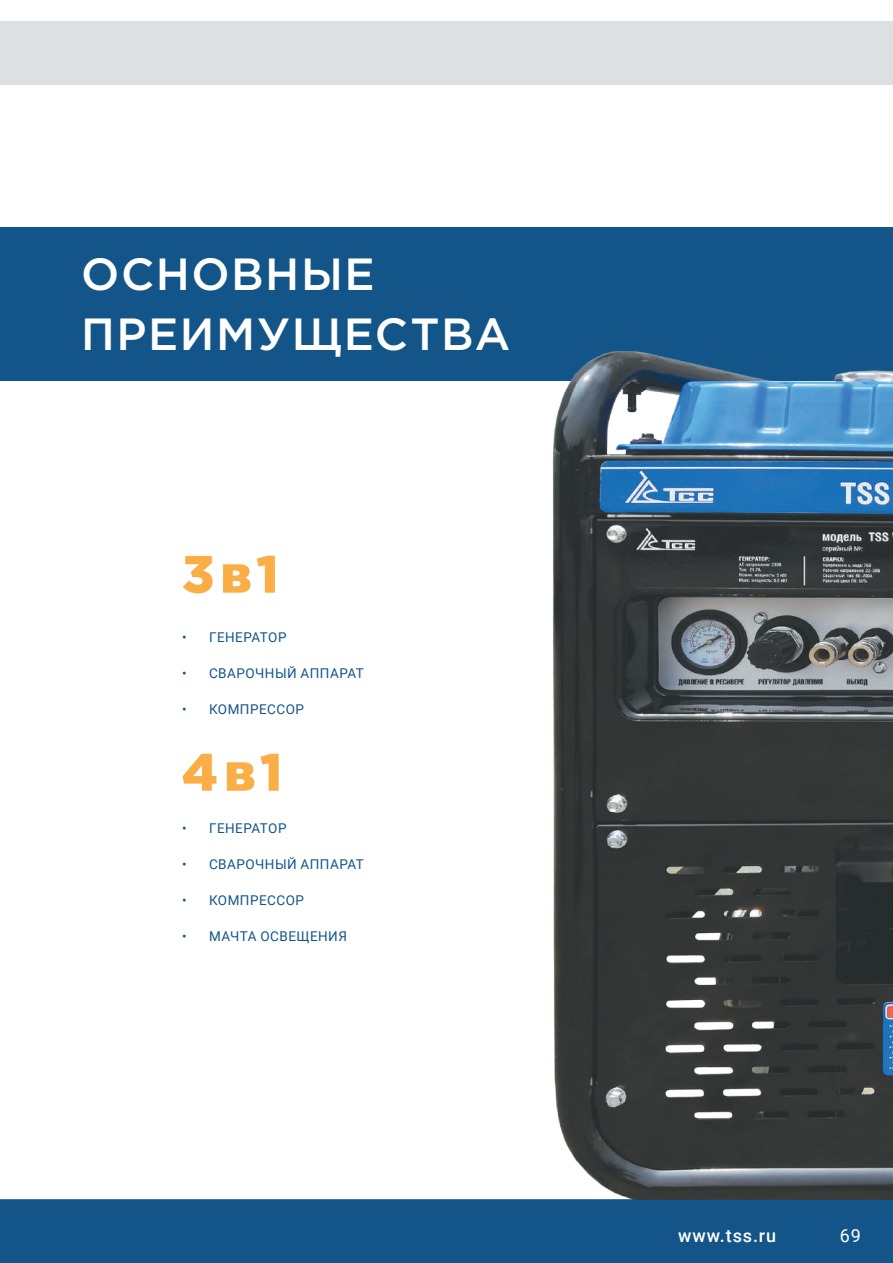
<style>
.page{position:relative;width:893px;height:1263px;background:#fff}
.page>*{position:absolute;margin:0;border:0;box-sizing:border-box;transform-origin:0 0}
.t1{font:900 52.5px "Gotham Pro";letter-spacing:.095em;color:#fbae46}
.t2{font:500 45px/60px "Gotham Pro";letter-spacing:.035em;color:#fff}
.t3{font:500 18px "Roboto";letter-spacing:.05em;color:#fff}
.t4{font:18px "Roboto";color:#fff}
.t5{font:13.5px "Roboto";letter-spacing:.035em;color:#135588}
</style>
<div class="page">
<div style="left:0;top:1199px;width:893px;height:64px;background:#135588"></div>
<div style="left:0;top:21px;width:893px;height:64px;background:#dde0e2"></div>
<div style="left:0;top:227px;width:893px;height:154px;background:#135588"></div>
<img style="left:553px;top:351px;width:340px;height:848px">
<h2 class="t2" style="left:81px;top:243px;width:431px">ОСНОВНЫЕ<br>ПРЕИМУЩЕСТВА</h2>
<h1 class="t1" style="left:182px;top:544px;width:98px">3в1</h1>
<p class="t5" style="left:182px;top:627px;width:106px">• ГЕНЕРАТОР</p>
<p class="t5" style="left:182px;top:663px;width:183px">• СВАРОЧНЫЙ АППАРАТ</p>
<p class="t5" style="left:182px;top:699px;width:124px">• КОМПРЕССОР</p>
<h1 class="t1" style="left:182px;top:742px;width:102px">4в1</h1>
<p class="t5" style="left:182px;top:819px;width:106px">• ГЕНЕРАТОР</p>
<p class="t5" style="left:182px;top:855px;width:183px">• СВАРОЧНЫЙ АППАРАТ</p>
<p class="t5" style="left:182px;top:891px;width:124px">• КОМПРЕССОР</p>
<p class="t5" style="left:182px;top:927px;width:166px">• МАЧТА ОСВЕЩЕНИЯ</p>
<h3 class="t3" style="left:678px;top:1223px;width:100px">www.tss.ru</h3>
<h3 class="t4" style="left:840px;top:1223px;width:23px">69</h3>
</div>
